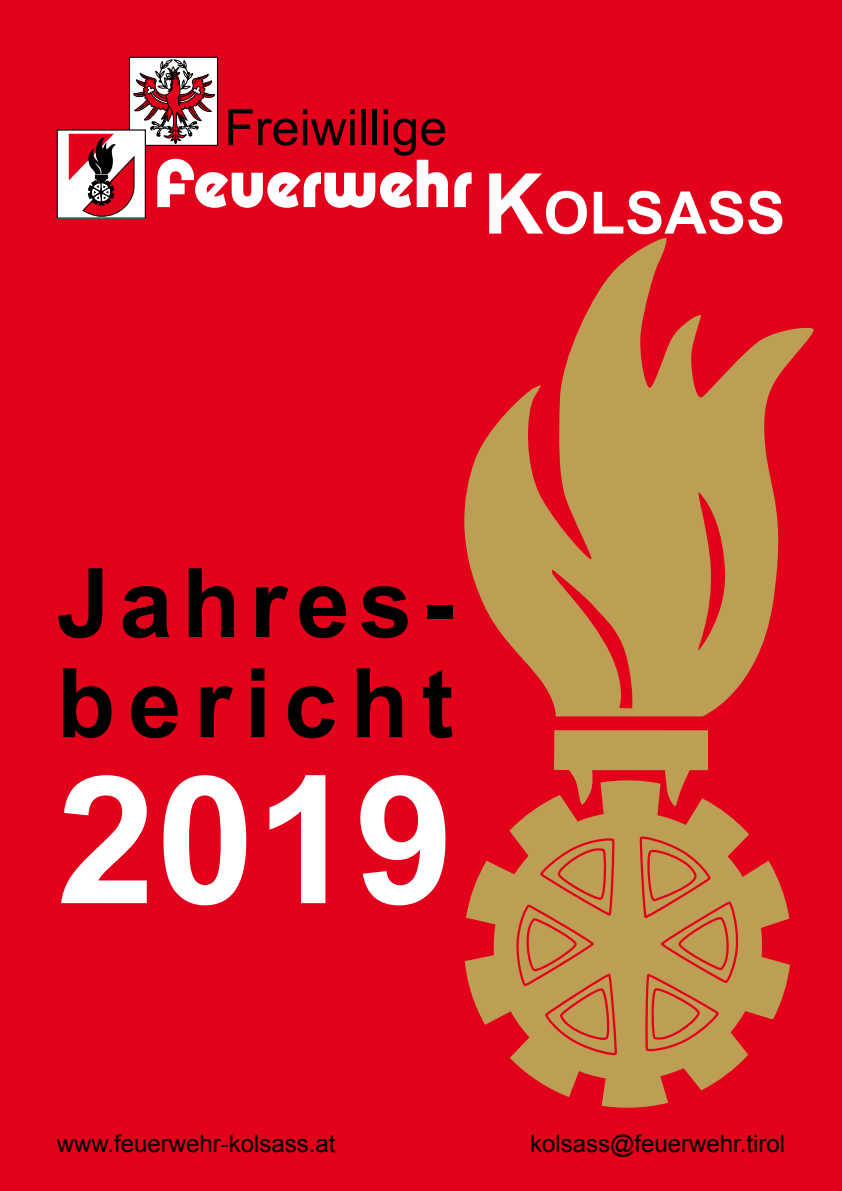
<style>
.page{position:relative;width:842px;height:1191px;background:#e2001a}
.page>*{position:absolute;margin:0;border:0;box-sizing:border-box;transform-origin:0 0}
.t1{font:700 178px "Arial";color:#fff}
.t2{font:700 96px/100px "Arial";letter-spacing:.135em;color:#000}
.t3{font:700 58.8px "Arial";color:#fff}
.t4{font:24px "Arial";color:#000}
.s1{font-size:84px}
</style>
<div class="page">
<div style="left:129px;top:57px;width:89px;height:89px;border:1px solid #000"></div>
<svg style="left:454px;top:172px;width:18px;height:35px"></svg>
<div style="left:57px;top:130px;width:88px;height:88px;background:#fff"></div>
<div style="left:57px;top:129px;width:89px;height:90px;border:1px solid #000"></div>
<svg style="left:69px;top:60px;width:379px;height:156px"></svg>
<svg style="left:464px;top:237px;width:350px;height:479px;fill:#bd9e55"></svg>
<svg style="left:695px;top:488px;width:32px;height:162px"></svg>
<svg style="left:550px;top:566px;width:83px;height:142px"></svg>
<svg style="left:554px;top:730px;width:154px;height:50px"></svg>
<svg style="left:465px;top:780px;width:325px;height:327px"></svg>
<svg style="left:515px;top:836px;width:222px;height:219px"></svg>
<h3 class="t3" style="left:483px;top:174px;width:304px"><span class="s1">K</span>OLSASS</h3>
<h2 class="t2" style="left:57px;top:556px;width:398px">Jahres&shy;bericht</h2>
<h1 class="t1" style="left:57px;top:723px;width:398px">2019</h1>
<p class="t4" style="left:57px;top:1127px;width:280px">www.feuerwehr-kolsass.at</p>
<p class="t4" style="left:530px;top:1127px;width:257px">kolsass@feuerwehr.tirol</p>
</div>
